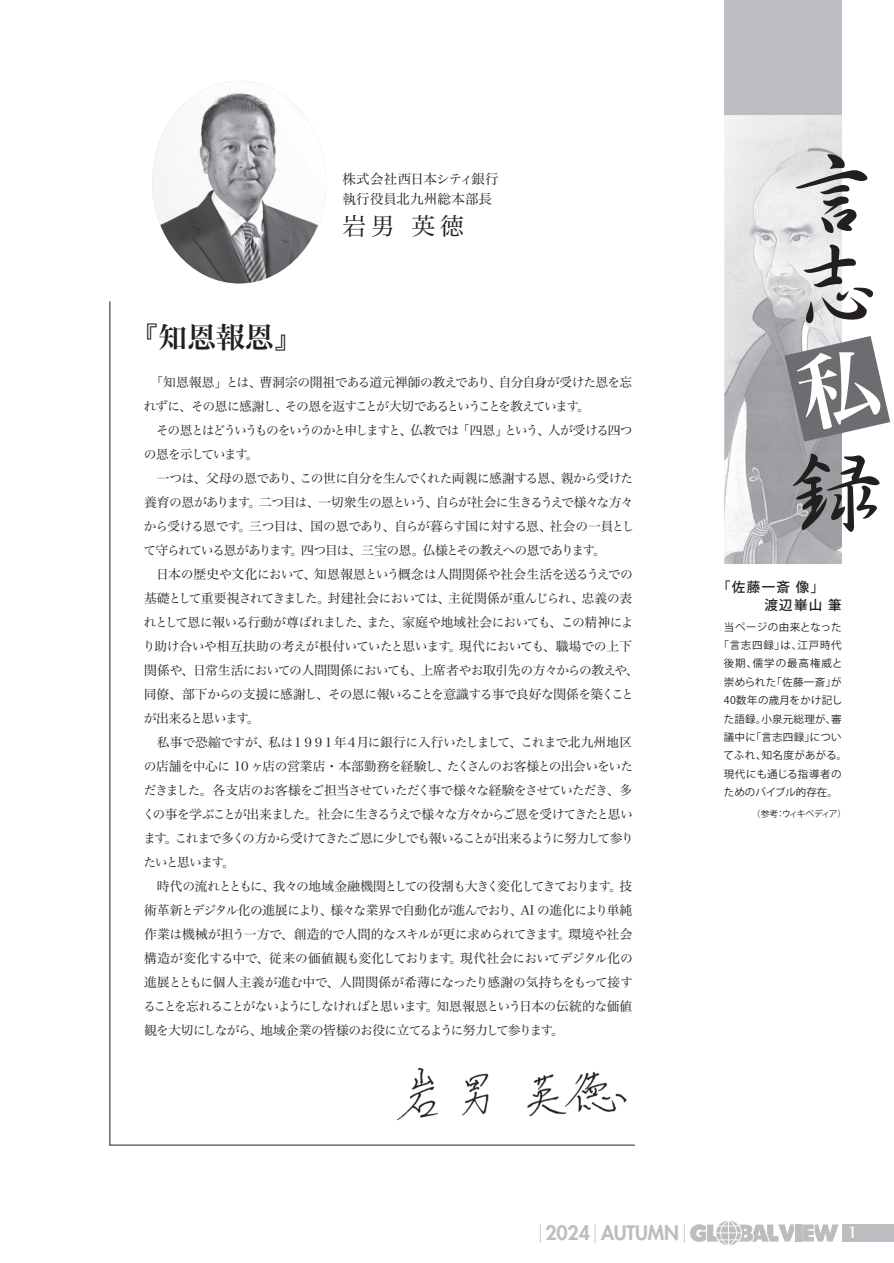
<style>
.page{position:relative;width:894px;height:1263px;background:#fff}
.page>*{position:absolute;margin:0;border:0;box-sizing:border-box;transform-origin:0 0}
.t1{font:28.8px "Hira Min Pro N W6";color:#231f20}
.t2{font:24px "Hira Min Pro N W3";color:#231f20}
.t3{font:800 19.5px "Futura";letter-spacing:-.01em;color:#bcbdc0}
.t4{font:500 15px "Futura";color:#fff}
.t5{font:13.5px/19.5px "Hira Min Pro N W3";letter-spacing:.02em;color:#231f20}
.t6{font:500 13.5px/17.5px "Koz Go Pr 6 N";letter-spacing:.1em;color:#231f20}
.t7{font:12.75px/24px "Hira Min Pro N W3";letter-spacing:-.055em;color:#231f20}
.t8{font:10.5px/18.3px "Koz Go Pr 6 N";letter-spacing:.02em;color:#231f20;text-align:center}
.t9{font:8.7px "Koz Go Pr 6 N";letter-spacing:-.13em;color:#231f20}
.s1{font-family:"Koz Go Pr 6 N";font-weight:400}
</style>
<div class="page">
<img style="left:724px;top:114px;width:117px;height:450px">
<div style="left:724px;top:0;width:117px;height:114px;background:#bcbdc0"></div>
<svg style="left:795px;top:154px;width:72px;height:79px"></svg>
<svg style="left:803px;top:245px;width:69px;height:78px"></svg>
<svg style="left:792px;top:454px;width:87px;height:78px"></svg>
<svg style="left:109px;top:301px;width:526px;height:845px"></svg>
<img style="left:152px;top:81px;width:174px;height:202px">
<img style="left:396px;top:1067px;width:230px;height:54px">
<div style="left:842px;top:1224px;width:51px;height:18px;background:#bcbdc0"></div>
<div style="left:794px;top:1224px;width:7px;height:18px;background:#bcbdc0"></div>
<svg style="left:801px;top:1224px;width:37px;height:18px"></svg>
<svg style="left:690px;top:1221px;width:103px;height:24px"></svg>
<svg style="left:784px;top:336px;width:105px;height:106px"></svg>
<p class="t5" style="left:342px;top:168px;width:158px">株式会社西日本シティ銀行執行役員北九州総本部長</p>
<h1 class="t1" style="left:130px;top:312px;width:174px">『知恩報恩』</h1>
<h2 class="t2" style="left:342px;top:206px;width:123px">岩男 英徳</h2>
<p class="t7" style="left:142px;top:369px;width:497px">　「知恩報恩」とは、曹洞宗の開祖である道元禅師の教えであり、自分自身が受けた恩を忘れずに、その恩に感謝し、その恩を返すことが大切であるということを教えています。<br>　その恩とはどういうものをいうのかと申しますと、仏教では 「四恩」という、人が受ける四つの恩を示しています。<br>　一つは、父母の恩であり、この世に自分を生んでくれた両親に感謝する恩、親から受けた養育の恩があります。二つ目は、一切衆生の恩という、自らが社会に生きるうえで様々な方々から受ける恩です。三つ目は、国の恩であり、自らが暮らす国に対する恩、社会の一員として守られている恩があります。四つ目は、三宝の恩。仏様とその教えへの恩であります。<br>　日本の歴史や文化において、知恩報恩という概念は人間関係や社会生活を送るうえでの基礎として重要視されてきました。封建社会においては、主従関係が重んじられ、忠義の表れとして恩に報いる行動が尊ばれました、また、家庭や地域社会においても、この精神により助け合いや相互扶助の考えが根付いていたと思います。現代においても、職場での上下関係や、日常生活においての人間関係においても、上席者やお取引先の方々からの教えや、同僚、部下からの支援に感謝し、その恩に報いることを意識する事で良好な関係を築くことが出来ると思います。<br>　私事で恐縮ですが、私は１９９１年４月に銀行に入行いたしまして、これまで北九州地区の店舗を中心に 10 ヶ店の営業店・本部勤務を経験し、たくさんのお客様との出会いをいただきました。各支店のお客様をご担当させていただく事で様々な経験をさせていただき、多くの事を学ぶことが出来ました。社会に生きるうえで様々な方々からご恩を受けてきたと思います。これまで多くの方から受けてきたご恩に少しでも報いることが出来るように努力して参りたいと思います。<br>　時代の流れとともに、我々の地域金融機関としての役割も大きく変化してきております。技術革新とデジタル化の進展により、様々な業界で自動化が進んでおり、AI の進化により単純作業は機械が担う一方で、創造的で人間的なスキルが更に求められてきます。環境や社会構造が変化する中で、従来の価値観も変化しております。現代社会においてデジタル化の進展とともに個人主義が進む中で、人間関係が希薄になったり感謝の気持ちをもって接することを忘れることがないようにしなければと思います。知恩報恩という日本の伝統的な価値観を大切にしながら、地域企業の皆様のお役に立てるように努力して参ります。</p>
<p class="t6" style="left:764px;top:579px;width:79px;text-indent:-47px">「佐藤一斎 像」<br>渡辺崋山 筆</p>
<p class="t8" style="left:718px;top:618px;width:130px">当ページの由来となった「言志四録」は、江戸時代後期、儒学の最高権威と崇められた「佐藤一斎」が<br>40数年の歳月をかけ記した語録。小泉元総理が、審議中に「言志四録」についてふれ、知名度があがる。現代にも通じる指導者のためのバイブル的存在。</p>
<p class="t9" style="left:751px;top:809px;width:96px">（参考：ウィキペディア）</p>
<h3 class="t3" style="left:530px;top:1220px;width:166px"><span class="s1">｜</span>2024<span class="s1">｜</span>AUTUMN<span class="s1">｜</span></h3>
<p class="t4" style="left:847px;top:1223px;width:11px">1</p>
</div>
